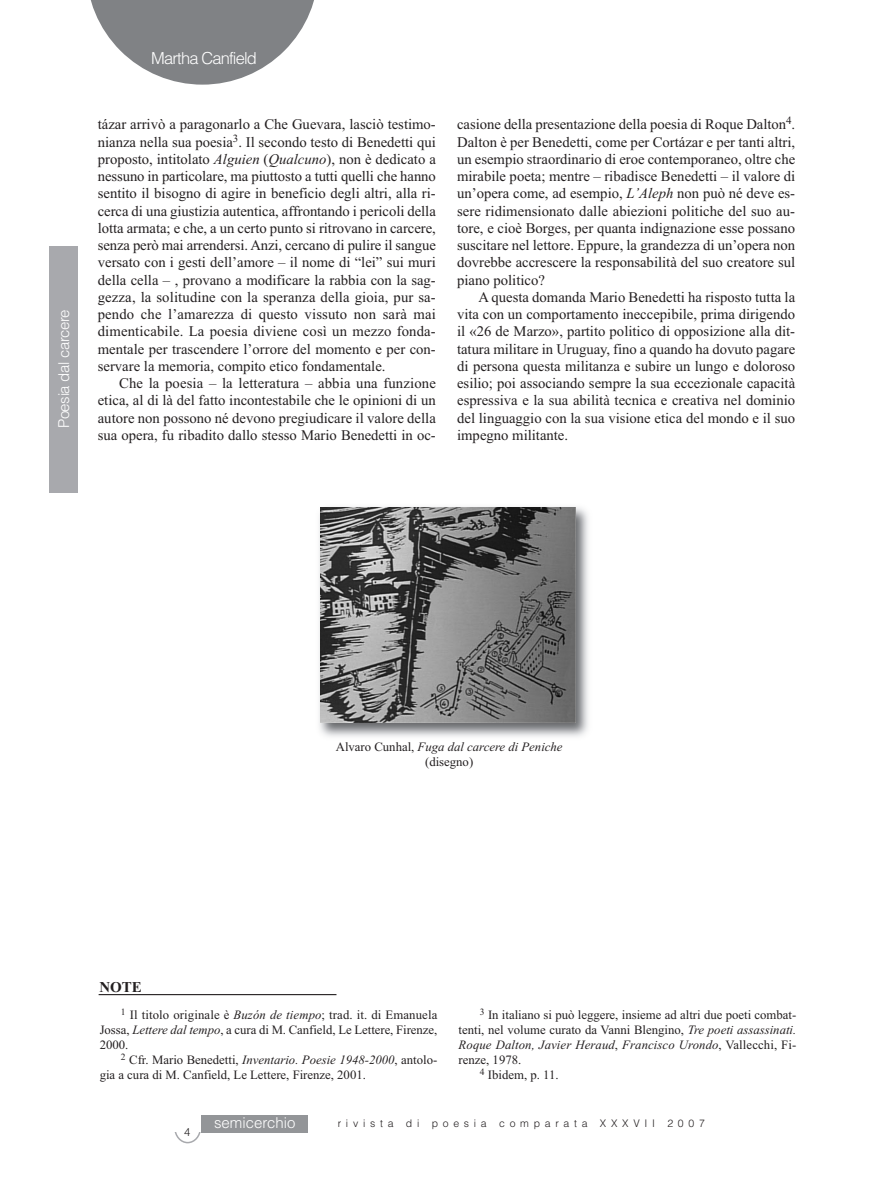
<style>
.page{position:relative;width:893px;height:1191px;background:#fff}
.page>*{position:absolute;margin:0;border:0;box-sizing:border-box;transform-origin:0 0}
.t1{font:300 16.5px "Helvetica";letter-spacing:-.05em;color:#fff}
.t2{font:300 15px "Helvetica";letter-spacing:-.025em;color:#fff}
.t3{font:300 15px "Helvetica";color:#fff}
.t4{font:700 15px "Times New Roman";color:#231f20}
.t5{font:14.7px/17.2px "Times New Roman";color:#231f20;text-align:justify}
.t6{font:12.75px/15px "Times New Roman";color:#231f20;text-align:justify}
.t7{font:italic 12.75px/15.3px "Times New Roman";letter-spacing:.01em;color:#231f20;text-align:center}
.t8{font:300 11.25px "Helvetica";color:#231f20}
.t9{font:300 10.5px "Helvetica";letter-spacing:.45em;color:#231f20}
.s1{font-style:italic}
.s2{font-style:normal}
</style>
<div class="page">
<hr style="left:99px;top:994px;width:237px;height:1px;background:#231f20">
<svg style="left:174px;top:1132px;width:27px;height:11px"></svg>
<div style="left:201px;top:1115px;width:106px;height:17px;background:#939598"></div>
<div style="left:49px;top:246px;width:29px;height:247px;background:#a8a9ad"></div>
<svg style="left:90px;top:0;width:224px;height:85px"></svg>
<img style="left:319px;top:507px;width:269px;height:230px">
<img style="left:320px;top:507px;width:255px;height:215px">
<p class="t2" style="left:55px;top:428px;width:120px;rotate:-90deg">Poesia dal carcere</p>
<p class="t1" style="left:151px;top:49px;width:107px">Martha Canfield</p>
<p class="t5" style="left:98px;top:116px;width:340px">tázar arrivò a paragonarlo a Che Guevara, lasciò testimo&shy;nianza nella sua poesia<sup>3</sup>. Il secondo testo di Benedetti qui proposto, intitolato <span class="s1">Alguien</span> (<span class="s1">Qualcuno</span>), non è dedicato a nessuno in particolare, ma piuttosto a tutti quelli che hanno sentito il bisogno di agire in beneficio degli altri, alla ri&shy;cerca di una giustizia autentica, affrontando i pericoli della lotta armata; e che, a un certo punto si ritrovano in carcere, senza però mai arrendersi. Anzi, cercano di pulire il sangue versato con i gesti dell’amore – il nome di “lei” sui muri della cella – , provano a modificare la rabbia con la sag&shy;gezza, la solitudine con la speranza della gioia, pur sa&shy;pendo che l’amarezza di questo vissuto non sarà mai dimenticabile. La poesia diviene così un mezzo fonda&shy;mentale per trascendere l’orrore del momento e per con&shy;servare la memoria, compito etico fondamentale.</p>
<p class="t5" style="left:98px;top:374px;width:340px;text-indent:21px">Che la poesia – la letteratura – abbia una funzione etica, al di là del fatto incontestabile che le opinioni di un autore non possono né devono pregiudicare il valore della sua opera, fu ribadito dallo stesso Mario Benedetti in oc-</p>
<p class="t5" style="left:457px;top:116px;width:340px">casione della presentazione della poesia di Roque Dalton<sup>4</sup>.<br>Dalton è per Benedetti, come per Cortázar e per tanti altri, un esempio straordinario di eroe contemporaneo, oltre che mirabile poeta; mentre – ribadisce Benedetti – il valore di un’opera come, ad esempio, <span class="s1">L’Aleph</span> non può né deve es&shy;sere ridimensionato dalle abiezioni politiche del suo au&shy;tore, e cioè Borges, per quanta indignazione esse possano suscitare nel lettore. Eppure, la grandezza di un’opera non dovrebbe accrescere la responsabilità del suo creatore sul piano politico?</p>
<p class="t5" style="left:457px;top:288px;width:340px;text-indent:21px">A questa domanda Mario Benedetti ha risposto tutta la vita con un comportamento ineccepibile, prima dirigendo il «26 de Marzo», partito politico di opposizione alla dit&shy;tatura militare in Uruguay, fino a quando ha dovuto pagare di persona questa militanza e subire un lungo e doloroso esilio; poi associando sempre la sua eccezionale capacità espressiva e la sua abilità tecnica e creativa nel dominio del linguaggio con la sua visione etica del mondo e il suo impegno militante.</p>
<p class="t4" style="left:99px;top:977px;width:44px">NOTE</p>
<p class="t7" style="left:336px;top:739px;width:228px"><span class="s2">Alvaro Cunhal,</span> Fuga dal carcere di Peniche <span class="s2">(disegno)</span></p>
<p class="t6" style="left:100px;top:1007px;width:339px;text-indent:21px"><sup>1</sup> Il titolo originale è <span class="s1">Buzón de tiempo</span>; trad. it. di Emanuela Jossa, <span class="s1">Lettere dal tempo</span>, a cura di M. Canfield, Le Lettere, Firenze, 2000.</p>
<p class="t6" style="left:100px;top:1052px;width:339px;text-indent:21px"><sup>2</sup> Cfr. Mario Benedetti, <span class="s1">Inventario. Poesie 1948-2000</span>, antolo&shy;gia a cura di M. Canfield, Le Lettere, Firenze, 2001.</p>
<p class="t6" style="left:480px;top:1007px;width:318px"><sup>3</sup> In italiano si può leggere, insieme ad altri due poeti combat-</p>
<p class="t6" style="left:459px;top:1022px;width:339px">tenti, nel volume curato da Vanni Blengino, <span class="s1">Tre poeti assassinati.</span></p>
<p class="t7" style="left:459px;top:1037px;width:339px">Roque Dalton, Javier Heraud<span class="s2">,</span> Francisco Urondo<span class="s2">, Vallecchi, Fi-</span></p>
<p class="t6" style="left:459px;top:1052px;width:64px">renze, 1978.</p>
<p class="t6" style="left:480px;top:1067px;width:80px"><sup>4</sup> Ibidem, p. 11.</p>
<p class="t8" style="left:184px;top:1125px;width:8px">4</p>
<p class="t3" style="left:214px;top:1114px;width:83px">semicerchio</p>
<p class="t9" style="left:338px;top:1117px;width:369px">rivista di poesia comparata XXXVII 2007</p>
</div>
